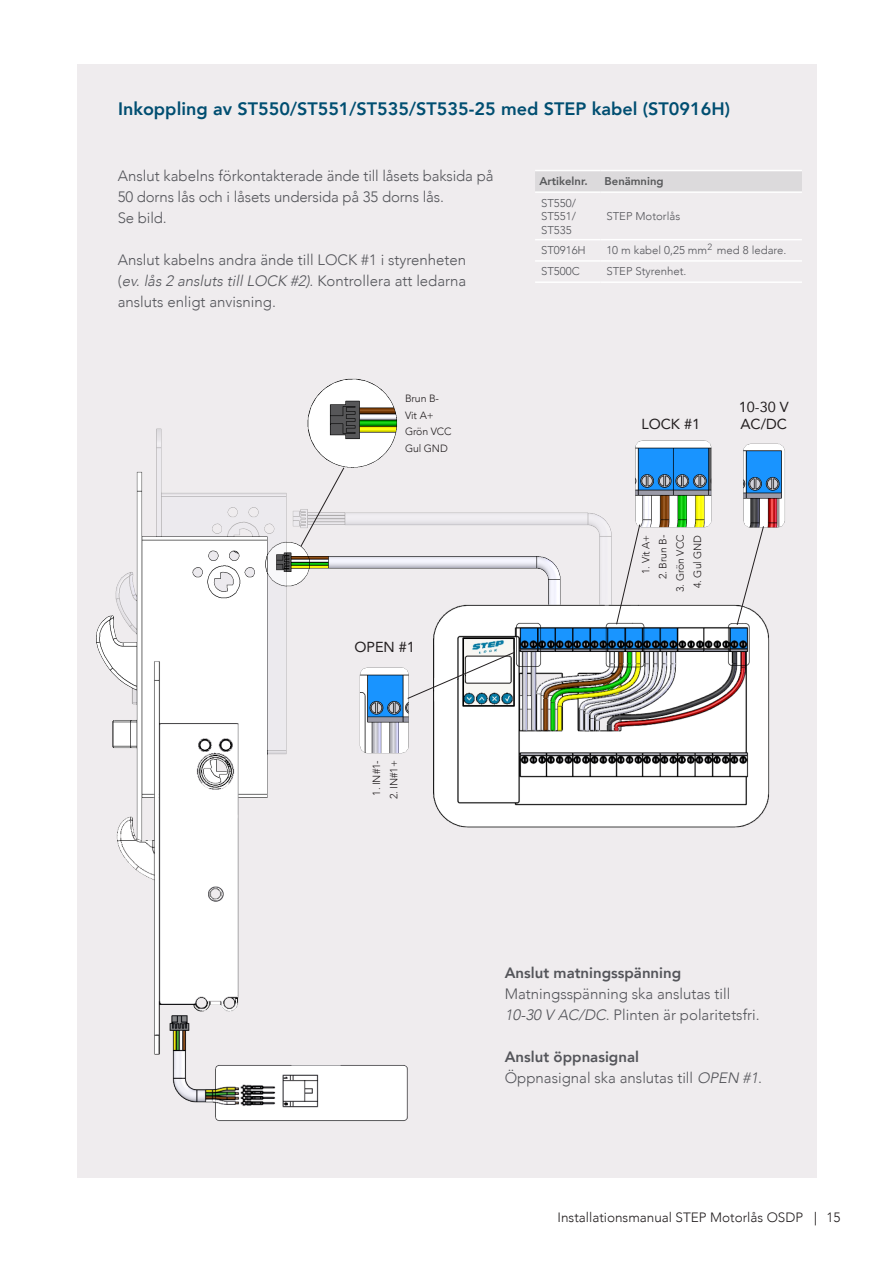
<style>
.page{position:relative;width:893px;height:1263px;background:#fff}
.page>*{position:absolute;margin:0;border:0;box-sizing:border-box;transform-origin:0 0}
.t1{font:800 18px "Avenir LT Com";color:#004e71}
.t2{font:300 15px/21px "Avenir LT Com";color:#54555a}
.t3{font:800 15px "Avenir LT Com";color:#54555a}
.t4{font:14.55px "Avenir LT Com";color:#231f20}
.t5{font:300 13.5px "Avenir LT Com";color:#231f20}
.Tabell_bröd{font:300 11.25px/13.5px "Avenir LT Com";color:#54555a;text-align:justify}
.Tabell_rubrik{font:800 11.25px "Avenir LT Com";color:#57585a}
.t6{font:300 10.5px "Avenir LT Com";letter-spacing:-.01em;color:#231f20}
.s1{font-style:italic}
.s2{font-family:"Minion Pro";font-weight:400}
</style>
<div class="page">
<div style="left:77px;top:64px;width:739px;height:1114px;background:#efecee"></div>
<div style="left:535px;top:171px;width:267px;height:20px;background:#dcdadc"></div>
<hr style="left:535px;top:170px;width:65px;height:1px;background:#fff">
<hr style="left:600px;top:170px;width:202px;height:1px;background:#fff">
<hr style="left:535px;top:191px;width:65px;height:2px;background:#fff">
<hr style="left:600px;top:191px;width:202px;height:2px;background:#fff">
<hr style="left:535px;top:239px;width:65px;height:1px;background:#fff">
<hr style="left:600px;top:239px;width:202px;height:1px;background:#fff">
<hr style="left:535px;top:260px;width:65px;height:2px;background:#fff">
<hr style="left:600px;top:260px;width:202px;height:2px;background:#fff">
<hr style="left:535px;top:281px;width:65px;height:2px;background:#fff">
<hr style="left:600px;top:281px;width:202px;height:2px;background:#fff">
<img style="left:96px;top:428px;width:516px;height:224px">
<img style="left:294px;top:378px;width:111px;height:95px">
<img style="left:635px;top:440px;width:77px;height:88px">
<img style="left:743px;top:443px;width:42px;height:85px">
<svg style="left:300px;top:467px;width:44px;height:80px"></svg>
<img style="left:99px;top:652px;width:310px;height:469px">
<img style="left:418px;top:590px;width:352px;height:238px">
<svg style="left:616px;top:524px;width:24px;height:101px"></svg>
<svg style="left:737px;top:526px;width:27px;height:99px"></svg>
<svg style="left:407px;top:652px;width:108px;height:47px"></svg>
<p class="t1" style="left:118px;top:98px;width:614px">Inkoppling av ST550/ST551/ST535/ST535-25 med STEP kabel (ST0916H)</p>
<p class="t2" style="left:118px;top:165px;width:377px">Anslut kabelns förkontakterade ände till låsets baksida på<br>50 dorns lås och i låsets undersida på 35 dorns lås.<br>Se bild.</p>
<p class="t2" style="left:118px;top:249px;width:350px;text-align:justify">Anslut kabelns andra ände till LOCK #1 i styrenheten (<span class="s1">ev.lås 2 ansluts tillLOCK #2)</span>. Kontrollera att ledarna ansluts enligt anvisning.</p>
<p class="t6" style="left:405px;top:392px;width:35px">Brun B-</p>
<p class="t6" style="left:405px;top:409px;width:30px">Vit A+</p>
<p class="t6" style="left:405px;top:425px;width:48px">Grön VCC</p>
<p class="t6" style="left:405px;top:442px;width:44px">Gul GND</p>
<p class="t4" style="left:354px;top:638px;width:62px">OPEN #1</p>
<p class="t6" style="left:370px;top:796px;width:37px;rotate:-90deg">1. IN#1-</p>
<p class="t6" style="left:388px;top:799px;width:40px;rotate:-90deg">2. IN#1+</p>
<p class="Tabell_rubrik" style="left:539px;top:175px;width:50px">Artikelnr.</p>
<p class="Tabell_rubrik" style="left:605px;top:175px;width:60px">Benämning</p>
<p class="Tabell_bröd" style="left:541px;top:196px;width:36px">ST550/ ST551/ ST535</p>
<p class="Tabell_bröd" style="left:606px;top:210px;width:75px">STEP Motorlås</p>
<p class="Tabell_bröd" style="left:541px;top:244px;width:46px">ST0916H</p>
<p class="Tabell_bröd" style="left:606px;top:244px;width:182px">10 m kabel 0,25 mm<sup>2</sup> med 8 ledare.</p>
<p class="Tabell_bröd" style="left:541px;top:265px;width:40px">ST500C</p>
<p class="Tabell_bröd" style="left:606px;top:265px;width:82px">STEP Styrenhet.</p>
<p class="t4" style="left:641px;top:415px;width:60px">LOCK #1</p>
<p class="t4" style="left:739px;top:398px;width:51px">10-30 V</p>
<p class="t4" style="left:740px;top:415px;width:48px">AC/DC</p>
<p class="t6" style="left:640px;top:574px;width:41px;rotate:-90deg">1. Vit A+</p>
<p class="t6" style="left:657px;top:579px;width:46px;rotate:-90deg">2. Brun B-</p>
<p class="t6" style="left:674px;top:592px;width:59px;rotate:-90deg">3. Grön VCC</p>
<p class="t6" style="left:691px;top:588px;width:55px;rotate:-90deg">4. Gul GND</p>
<p class="t3" style="left:505px;top:964px;width:178px">Anslut matningsspänning</p>
<p class="t2" style="left:505px;top:984px;width:256px">Matningsspänning ska anslutas till<br><span class="s1">10-30 V AC/DC</span>. Plinten är polaritetsfri.</p>
<p class="t3" style="left:505px;top:1048px;width:136px">Anslut öppnasignal</p>
<p class="t2" style="left:505px;top:1068px;width:259px">Öppnasignal ska anslutas till <span class="s1">OPEN #1</span>.</p>
<p class="t5" style="left:558px;top:1209px;width:284px">Installationsmanual STEP Motorlås OSDP <span class="s2">|</span> 15</p>
</div>
